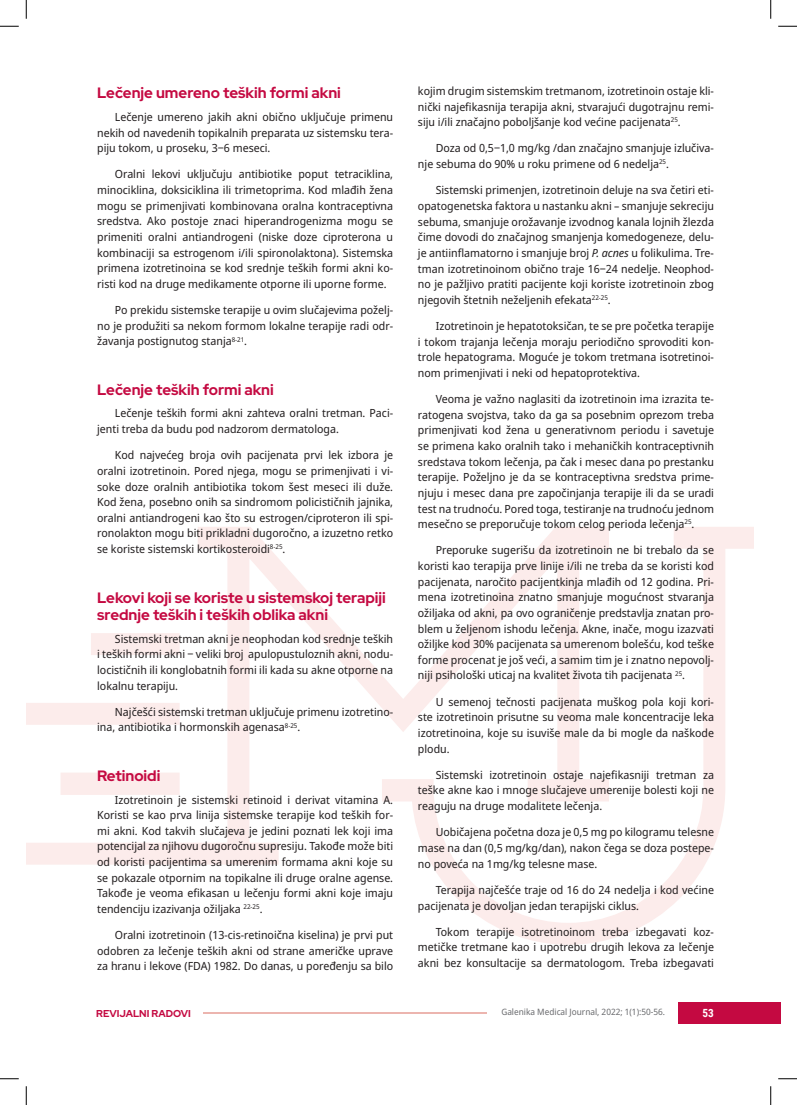
<style>
.page{position:relative;width:797px;height:1105px;background:#fff}
.page>*{position:absolute;margin:0;border:0;box-sizing:border-box;transform-origin:0 0}
.Podnaslov{font:700 15px/17.5px "Red Hat Display";color:#c40941}
.Paragraf_-_Glavni{font:11.25px/15.6px "Noto Sans Display";color:#231f20;text-align:justify}
.t1{font:700 11.25px "Roboto Condensed";color:#fff}
.t2{font:700 10px "Red Hat Display";color:#c40941}
.t3{font:8.75px "Noto Sans Display";color:#6c6d70}
.s1{font-style:italic}
</style>
<div class="page">
<svg style="left:26px;top:527px;width:727px;height:418px"></svg>
<hr style="left:203px;top:1012px;width:283px;height:1px;background:#ecb5af">
<div style="left:678px;top:1002px;width:103px;height:22px;background:#c40941"></div>
<svg style="left:0;top:25px;width:19px;height:2px"></svg>
<svg style="left:778px;top:25px;width:19px;height:2px"></svg>
<svg style="left:0;top:1078px;width:19px;height:1px"></svg>
<svg style="left:778px;top:1078px;width:19px;height:1px"></svg>
<svg style="left:25px;top:0;width:2px;height:19px"></svg>
<svg style="left:25px;top:1086px;width:2px;height:19px"></svg>
<svg style="left:770px;top:0;width:1px;height:19px"></svg>
<svg style="left:770px;top:1086px;width:1px;height:19px"></svg>
<p class="Paragraf_-_Glavni" style="left:418px;top:83px;width:297px">kojim drugim sistemskim tretmanom, izotretinoin ostaje kli&shy;nički najefikasnija terapija akni, stvarajući dugotrajnu remi&shy;siju i/ili značajno poboljšanje kod većine pacijenata<sup>25</sup>.</p>
<p class="Paragraf_-_Glavni" style="left:418px;top:141px;width:297px;text-indent:18px">Doza od 0,5‒1,0 mg/kg /dan značajno smanjuje izlučiva&shy;nje sebuma do 90% u roku primene od 6 nedelja<sup>25</sup>.</p>
<p class="Paragraf_-_Glavni" style="left:418px;top:183px;width:297px;text-indent:18px">Sistemski primenjen, izotretinoin deluje na sva četiri eti&shy;opatogenetska faktora u nastanku akni – smanjuje sekreciju sebuma, smanjuje orožavanje izvodnog kanala lojnih žlezda čime dovodi do značajnog smanjenja komedogeneze, delu&shy;je antiinflamatorno i smanjuje broj <span class="s1">P. acnes</span> u folikulima. Tre&shy;tman izotretinoinom obično traje 16‒24 nedelje. Neophod&shy;no je pažljivo pratiti pacijente koji koriste izotretinoin zbog njegovih štetnih neželjenih efekata<sup>22-25</sup>.</p>
<p class="Paragraf_-_Glavni" style="left:418px;top:318px;width:297px;text-indent:18px">Izotretinoin je hepatotoksičan, te se pre početka terapije i tokom trajanja lečenja moraju periodično sprovoditi kon&shy;trole hepatograma. Moguće je tokom tretmana isotretinoi&shy;nom primenjivati i neki od hepatoprotektiva.</p>
<p class="Paragraf_-_Glavni" style="left:418px;top:391px;width:297px;text-indent:18px">Veoma je važno naglasiti da izotretinoin ima izrazita te&shy;ratogena svojstva, tako da ga sa posebnim oprezom treba primenjivati kod žena u generativnom periodu i savetuje se primena kako oralnih tako i mehaničkih kontraceptivnih sredstava tokom lečenja, pa čak i mesec dana po prestanku terapije. Poželjno je da se kontraceptivna sredstva prime&shy;njuju i mesec dana pre započinjanja terapije ili da se uradi test na trudnoću. Pored toga, testiranje na trudnoću jednom mesečno se preporučuje tokom celog perioda lečenja<sup>25</sup>.</p>
<p class="Paragraf_-_Glavni" style="left:418px;top:543px;width:297px;text-indent:18px">Preporuke sugerišu da izotretinoin ne bi trebalo da se koristi kao terapija prve linije i/ili ne treba da se koristi kod pacijenata, naročito pacijentkinja mlađih od 12 godina. Pri&shy;mena izotretinoina znatno smanjuje mogućnost stvaranja ožiljaka od akni, pa ovo ograničenje predstavlja znatan pro&shy;blem u željenom ishodu lečenja. Akne, inače, mogu izazvati ožiljke kod 30% pacijenata sa umerenom bolešću, kod teške forme procenat je još veći, a samim tim je i znatno nepovolj&shy;niji psihološki uticaj na kvalitet života tih pacijenata <sup>25</sup>.</p>
<p class="Paragraf_-_Glavni" style="left:418px;top:694px;width:297px;text-indent:18px">U semenoj tečnosti pacijenata muškog pola koji kori&shy;ste izotretinoin prisutne su veoma male koncentracije leka izotretinoina, koje su isuviše male da bi mogle da naškode plodu.</p>
<p class="Paragraf_-_Glavni" style="left:418px;top:767px;width:297px;text-indent:18px">Sistemski izotretinoin ostaje najefikasniji tretman za teške akne kao i mnoge slučajeve umerenije bolesti koji ne reaguju na druge modalitete lečenja.</p>
<p class="Paragraf_-_Glavni" style="left:418px;top:825px;width:297px;text-indent:18px">Uobičajena početna doza je 0,5 mg po kilogramu telesne mase na dan (0,5 mg/kg/dan), nakon čega se doza postepe&shy;no poveća na 1mg/kg telesne mase.</p>
<p class="Paragraf_-_Glavni" style="left:418px;top:882px;width:297px;text-indent:18px">Terapija najčešće traje od 16 do 24 nedelja i kod većine pacijenata je dovoljan jedan terapijski ciklus.</p>
<p class="Paragraf_-_Glavni" style="left:418px;top:924px;width:297px;text-indent:18px">Tokom terapije isotretinoinom treba izbegavati koz&shy;metičke tretmane kao i upotrebu drugih lekova za lečenje akni bez konsultacije sa dermatologom. Treba izbegavati</p>
<p class="t3" style="left:501px;top:1006px;width:165px">Galenika Medical Journal, 2022; 1(1):50-56.</p>
<p class="Podnaslov" style="left:97px;top:84px;width:245px">Lečenje umereno teških formi akni</p>
<p class="Paragraf_-_Glavni" style="left:97px;top:109px;width:297px;text-indent:18px">Lečenje umereno jakih akni obično uključuje primenu nekih od navedenih topikalnih preparata uz sistemsku tera&shy;piju tokom, u proseku, 3‒6 meseci.</p>
<p class="Paragraf_-_Glavni" style="left:97px;top:167px;width:297px;text-indent:18px">Oralni lekovi uključuju antibiotike poput tetraciklina, minociklina, doksiciklina ili trimetoprima. Kod mlađih žena mogu se primenjivati kombinovana oralna kontraceptivna sredstva. Ako postoje znaci hiperandrogenizma mogu se primeniti oralni antiandrogeni (niske doze ciproterona u kombinaciji sa estrogenom i/ili spironolaktona). Sistemska primena izotretinoina se kod srednje teških formi akni ko&shy;risti kod na druge medikamente otporne ili uporne forme.</p>
<p class="Paragraf_-_Glavni" style="left:97px;top:302px;width:297px;text-indent:18px">Po prekidu sistemske terapije u ovim slučajevima poželj&shy;no je produžiti sa nekom formom lokalne terapije radi odr&shy;žavanja postignutog stanja<sup>8-21</sup>.</p>
<p class="Podnaslov" style="left:97px;top:380px;width:178px">Lečenje teških formi akni</p>
<p class="Paragraf_-_Glavni" style="left:97px;top:406px;width:297px;text-indent:18px">Lečenje teških formi akni zahteva oralni tretman. Paci&shy;jenti treba da budu pod nadzorom dermatologa.</p>
<p class="Paragraf_-_Glavni" style="left:97px;top:448px;width:297px;text-indent:18px">Kod najvećeg broja ovih pacijenata prvi lek izbora je oralni izotretinoin. Pored njega, mogu se primenjivati i vi&shy;soke doze oralnih antibiotika tokom šest meseci ili duže.<br>Kod žena, posebno onih sa sindromom policističnih jajnika, oralni antiandrogeni kao što su estrogen/ciproteron ili spi&shy;ronolakton mogu biti prikladni dugoročno, a izuzetno retko se koriste sistemski kortikosteroidi<sup>8-25</sup>.</p>
<p class="Podnaslov" style="left:97px;top:588px;width:290px">Lekovi koji se koriste u sistemskoj terapiji srednje teških i teških oblika akni</p>
<p class="Paragraf_-_Glavni" style="left:97px;top:631px;width:297px;text-indent:18px">Sistemski tretman akni je neophodan kod srednje teških i teških formi akni ‒ veliki broj apulopustuloznih akni, nodu&shy;locističnih ili konglobatnih formi ili kada su akne otporne na lokalnu terapiju.</p>
<p class="Paragraf_-_Glavni" style="left:97px;top:704px;width:297px;text-indent:18px">Najčešći sistemski tretman uključuje primenu izotretino&shy;ina, antibiotika i hormonskih agenasa<sup>8-25</sup>.</p>
<p class="Podnaslov" style="left:97px;top:766px;width:65px">Retinoidi</p>
<p class="Paragraf_-_Glavni" style="left:97px;top:792px;width:297px;text-indent:18px">Izotretinoin je sistemski retinoid i derivat vitamina A.<br>Koristi se kao prva linija sistemske terapije kod teških for&shy;mi akni. Kod takvih slučajeva je jedini poznati lek koji ima potencijal za njihovu dugoročnu supresiju. Takođe može biti od koristi pacijentima sa umerenim formama akni koje su se pokazale otpornim na topikalne ili druge oralne agense.<br>Takođe je veoma efikasan u lečenju formi akni koje imaju tendenciju izazivanja ožiljaka <sup>22-25</sup>.</p>
<p class="Paragraf_-_Glavni" style="left:97px;top:927px;width:297px;text-indent:18px">Oralni izotretinoin (13-cis-retinoična kiselina) je prvi put odobren za lečenje teških akni od strane američke uprave za hranu i lekove (FDA) 1982. Do danas, u poređenju sa bilo</p>
<p class="t2" style="left:96px;top:1006px;width:96px">REVIJALNI RADOVI</p>
<p class="t1" style="left:702px;top:1005px;width:13px">53</p>
</div>
